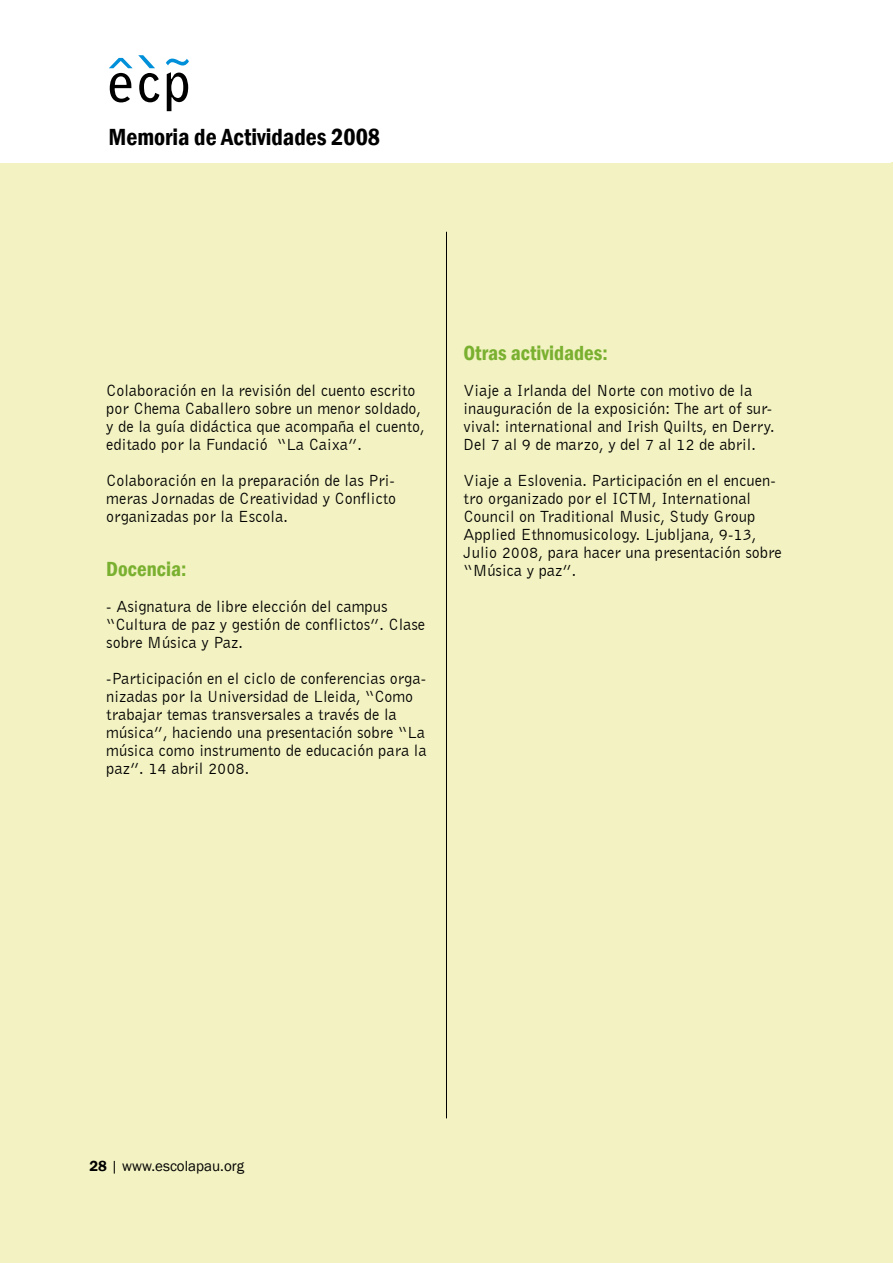
<style>
.page{position:relative;width:893px;height:1263px;background:#fff}
.page>*{position:absolute;margin:0;border:0;box-sizing:border-box;transform-origin:0 0}
.t1{font:600 condensed 24px "Franklin Gothic";color:#000}
.t2{font:600 condensed 21px "Franklin Gothic";color:#7ab030}
.t3{font:16.5px/18px "Bell Gothic BT";color:#000}
.t4{font:15px "Franklin Gothic";color:#000}
.s1{font-weight:600}
</style>
<div class="page">
<div style="left:0;top:163px;width:893px;height:1100px;background:#f2f2c2"></div>
<svg style="left:167px;top:72px;width:21px;height:39px"></svg>
<svg style="left:166px;top:59px;width:23px;height:7px"></svg>
<svg style="left:109px;top:55px;width:50px;height:47px"></svg>
<hr style="left:446px;top:232px;width:1px;height:886px;background:#000">
<hr style="left:891px;top:162px;width:2px;height:1101px;background:#f2f2c2">
<h1 class="t1" style="left:108px;top:121px;width:273px">Memoria de Actividades 2008</h1>
<p class="t3" style="left:106px;top:381px;width:320px">Colaboración en la revisión del cuento escrito por Chema Caballero sobre un menor soldado, y de la guía didáctica que acompaña el cuento, editado por la Fundació “La Caixa”.</p>
<p class="t3" style="left:106px;top:471px;width:291px;text-align:justify">Colaboración en la preparación de las Pri&shy;meras Jornadas de Creatividad y Conflicto organizadas por la Escola.</p>
<p class="t2" style="left:106px;top:555px;width:82px">Docencia:</p>
<p class="t3" style="left:106px;top:597px;width:320px">- Asignatura de libre elección del campus “Cultura de paz y gestión de conflictos”. Clase sobre Música y Paz.</p>
<p class="t3" style="left:106px;top:669px;width:322px">-Participación en el ciclo de conferencias orga&shy;nizadas por la Universidad de Lleida, “Como trabajar temas transversales a través de la música”, haciendo una presentación sobre “La música como instrumento de educación para la paz”. 14 abril 2008.</p>
<p class="t2" style="left:463px;top:339px;width:146px">Otras actividades:</p>
<p class="t3" style="left:463px;top:381px;width:313px">Viaje a Irlanda del Norte con motivo de la inauguración de la exposición: The art of sur&shy;vival: international and Irish Quilts, en Derry.<br>Del 7 al 9 de marzo, y del 7 al 12 de abril.</p>
<p class="t3" style="left:463px;top:471px;width:320px">Viaje a Eslovenia. Participación en el encuen&shy;tro organizado por el ICTM, International Council on Traditional Music, Study Group Applied Ethnomusicology. Ljubljana, 9-13, Julio 2008, para hacer una presentación sobre “Música y paz”.</p>
<p class="t4" style="left:90px;top:1157px;width:156px"><span class="s1">28</span> | www.escolapau.org</p>
</div>
